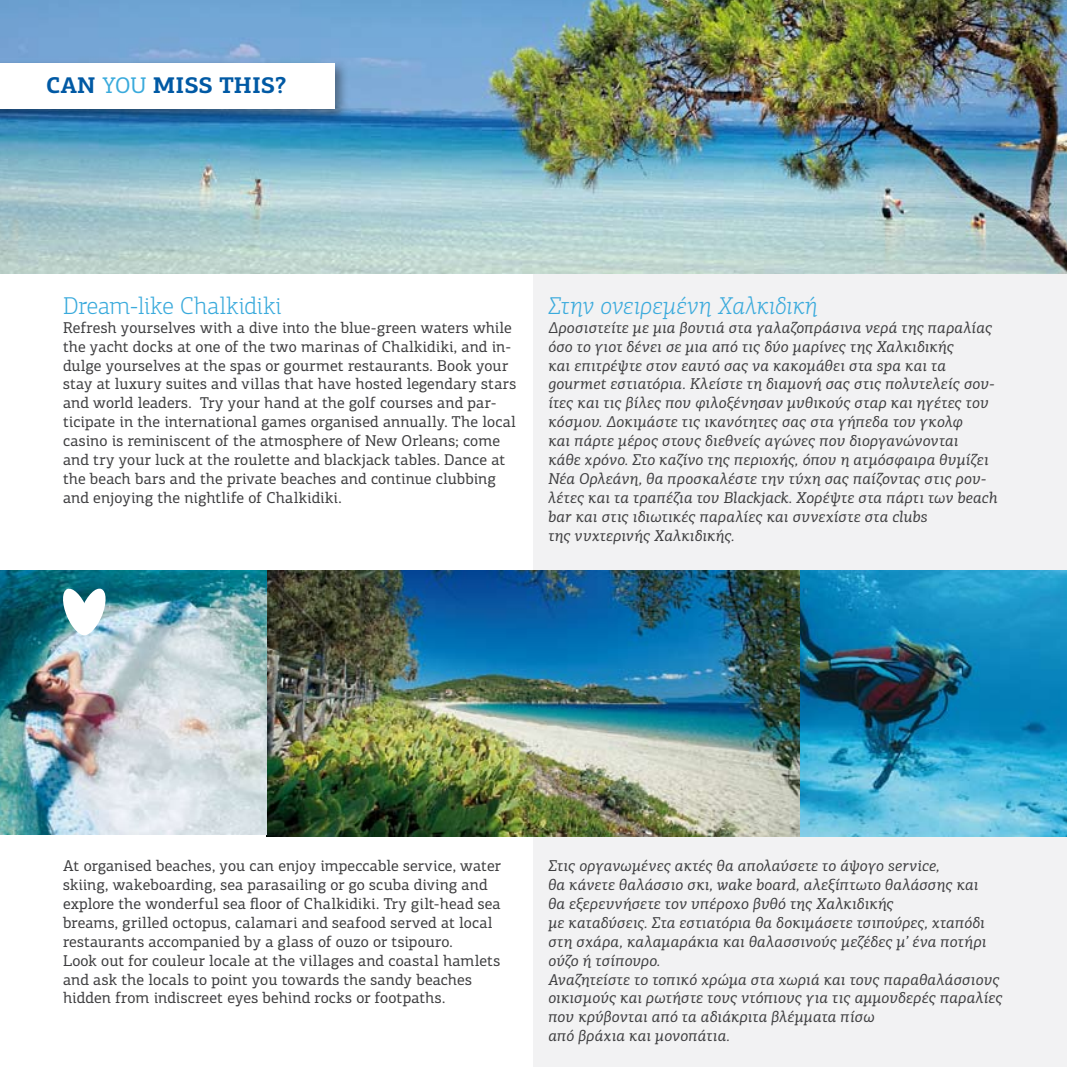
<style>
.page{position:relative;width:1067px;height:1067px;background:#fff}
.page>*{position:absolute;margin:0;border:0;box-sizing:border-box;transform-origin:0 0}
.t1{font:italic 300 24.5px "PF Centro Slab Pro";letter-spacing:.015em;color:#3aaadc}
.t2{font:300 24.5px "PF Centro Slab Pro";letter-spacing:-.005em;color:#3aaadc}
.t3{font:700 22.75px "PF Centro Slab Pro";color:#0059a4}
.t4{font:italic 15.75px/18.9px "PF Centro Slab Pro";letter-spacing:.015em;color:#3e3e40}
.t5{font:15.75px/18.9px "PF Centro Slab Pro";letter-spacing:.005em;color:#3e3e40}
.s1{font-weight:400;color:#3aaadc}
</style>
<div class="page">
<div style="left:533px;top:248px;width:534px;height:819px;background:#f2f2f3"></div>
<img style="left:0;top:571px;width:1067px;height:265px">
<img style="left:0;top:0;width:1067px;height:273px">
<div style="left:0;top:58px;width:349px;height:65px;background:#000;opacity:.4"></div>
<div style="left:0;top:63px;width:335px;height:46px;background:#fff"></div>
<svg style="left:62px;top:586px;width:45px;height:51px"></svg>
<h2 class="t3" style="left:46px;top:70px;width:242px">CAN <span class="s1">YOU</span> MISS THIS?</h2>
<h1 class="t2" style="left:63px;top:291px;width:220px">Dream-like Chalkidiki</h1>
<p class="t5" style="left:63px;top:318px;width:455px">Refresh yourselves with a dive into the blue-green waters while the yacht docks at one of the two marinas of Chalkidiki, and in&shy;dulge yourselves at the spas or gourmet restaurants. Book your stay at luxury suites and villas that have hosted legendary stars and world leaders. Try your hand at the golf courses and par&shy;ticipate in the international games organised annually. The local casino is reminiscent of the atmosphere of New Orleans; come and try your luck at the roulette and blackjack tables. Dance at the beach bars and the private beaches and continue clubbing and enjoying the nightlife of Chalkidiki.</p>
<h1 class="t1" style="left:548px;top:291px;width:271px">Στην ονειρεμένη Χαλκιδική</h1>
<p class="t4" style="left:548px;top:318px;width:451px">Δροσιστείτε με μια βουτιά στα γαλαζοπράσινα νερά της παραλίας όσο το γιοτ δένει σε μια από τις δύο μαρίνες της Χαλκιδικής<br>και επιτρέψτε στον εαυτό σας να κακομάθει στα spa και τα gourmet εστιατόρια. Κλείστε τη διαμονή σας στις πολυτελείς σου&shy;ίτες και τις βίλες που φιλοξένησαν μυθικούς σταρ και ηγέτες του κόσμου. Δοκιμάστε τις ικανότητες σας στα γήπεδα του γκολφ<br>και πάρτε μέρος στους διεθνείς αγώνες που διοργανώνονται<br>κάθε χρόνο. Στο καζίνο της περιοχής, όπου η ατμόσφαιρα θυμίζει Νέα Ορλεάνη, θα προσκαλέστε την τύχη σας παίζοντας στις ρου&shy;λέτες και τα τραπέζια του Blackjack. Χορέψτε στα πάρτι των beach bar και στις ιδιωτικές παραλίες και συνεχίστε στα clubs<br>της νυχτερινής Χαλκιδικής.</p>
<p class="t5" style="left:63px;top:856px;width:439px">At organised beaches, you can enjoy impeccable service, water skiing, wakeboarding, sea parasailing or go scuba diving and explore the wonderful sea floor of Chalkidiki. Try gilt-head sea breams, grilled octopus, calamari and seafood served at local restaurants accompanied by a glass of ouzo or tsipouro.<br>Look out for couleur locale at the villages and coastal hamlets and ask the locals to point you towards the sandy beaches hidden from indiscreet eyes behind rocks or footpaths.</p>
<p class="t4" style="left:548px;top:856px;width:456px">Στις οργανωμένες ακτές θα απολαύσετε το άψογο service,<br>θα κάνετε θαλάσσιο σκι, wake board, αλεξίπτωτο θαλάσσης και<br>θα εξερευνήσετε τον υπέροχο βυθό της Χαλκιδικής<br>με καταδύσεις. Στα εστιατόρια θα δοκιμάσετε τσιπούρες, χταπόδι στη σχάρα, καλαμαράκια και θαλασσινούς μεζέδες μ’ ένα ποτήρι ούζο ή τσίπουρο.<br>Αναζητείστε το τοπικό χρώμα στα χωριά και τους παραθαλάσσιους οικισμούς και ρωτήστε τους ντόπιους για τις αμμουδερές παραλίες που κρύβονται από τα αδιάκριτα βλέμματα πίσω<br>από βράχια και μονοπάτια.</p>
</div>
